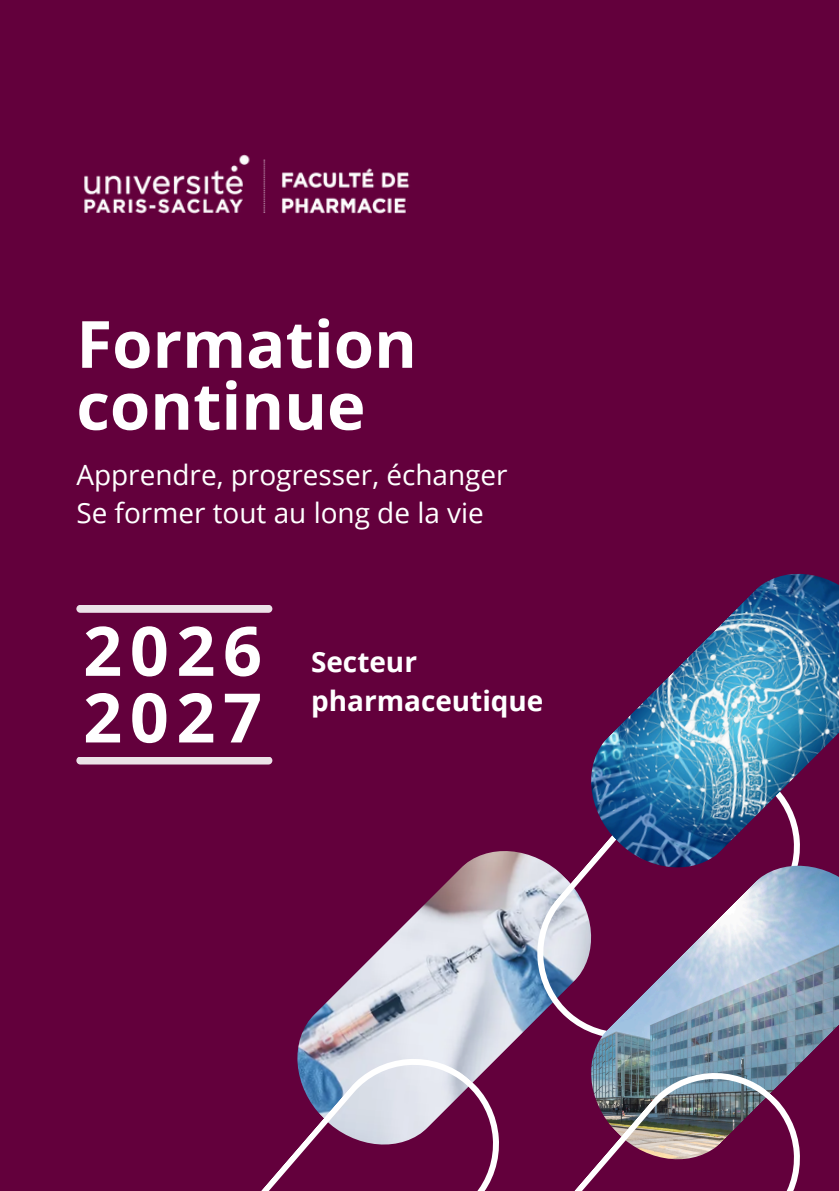
<style>
.page{position:relative;width:839px;height:1191px;background:#fff}
.page>*{position:absolute;margin:0;border:0;box-sizing:border-box;transform-origin:0 0}
.t1{font:700 68.4px/66.6px "Open Sans";letter-spacing:.11em;color:#fff}
.t2{font:700 65.2px/62px "Open Sans";color:#fff}
.t3{font:28px/37.8px "Open Sans";color:#fff}
.t4{font:700 28px/39px "Open Sans";color:#fff}
</style>
<div class="page">
<div style="left:0;top:0;width:838px;height:1190px;background:#63003c"></div>
<img style="left:84px;top:154px;width:326px;height:60px">
<div style="left:76px;top:605px;width:196px;height:8px;background:#ece2e8"></div>
<div style="left:76px;top:757px;width:196px;height:8px;background:#ece2e8"></div>
<img style="left:297px;top:851px;width:239px;height:206px">
<svg style="left:536px;top:857px;width:46px;height:171px"></svg>
<img style="left:582px;top:876px;width:256px;height:196px">
<img style="left:582px;top:573px;width:256px;height:303px">
<img style="left:536px;top:1072px;width:265px;height:119px">
<svg style="left:235px;top:1057px;width:265px;height:134px"></svg>
<h2 class="t2" style="left:76px;top:312px;width:342px">Formation continue</h2>
<p class="t3" style="left:76px;top:455px;width:433px">Apprendre, progresser, échanger<br>Se former tout au long de la vie</p>
<h1 class="t1" style="left:83px;top:616px;width:180px">2026<br>2027</h1>
<p class="t4" style="left:311px;top:642px;width:234px">Secteur pharmaceutique</p>
</div>
